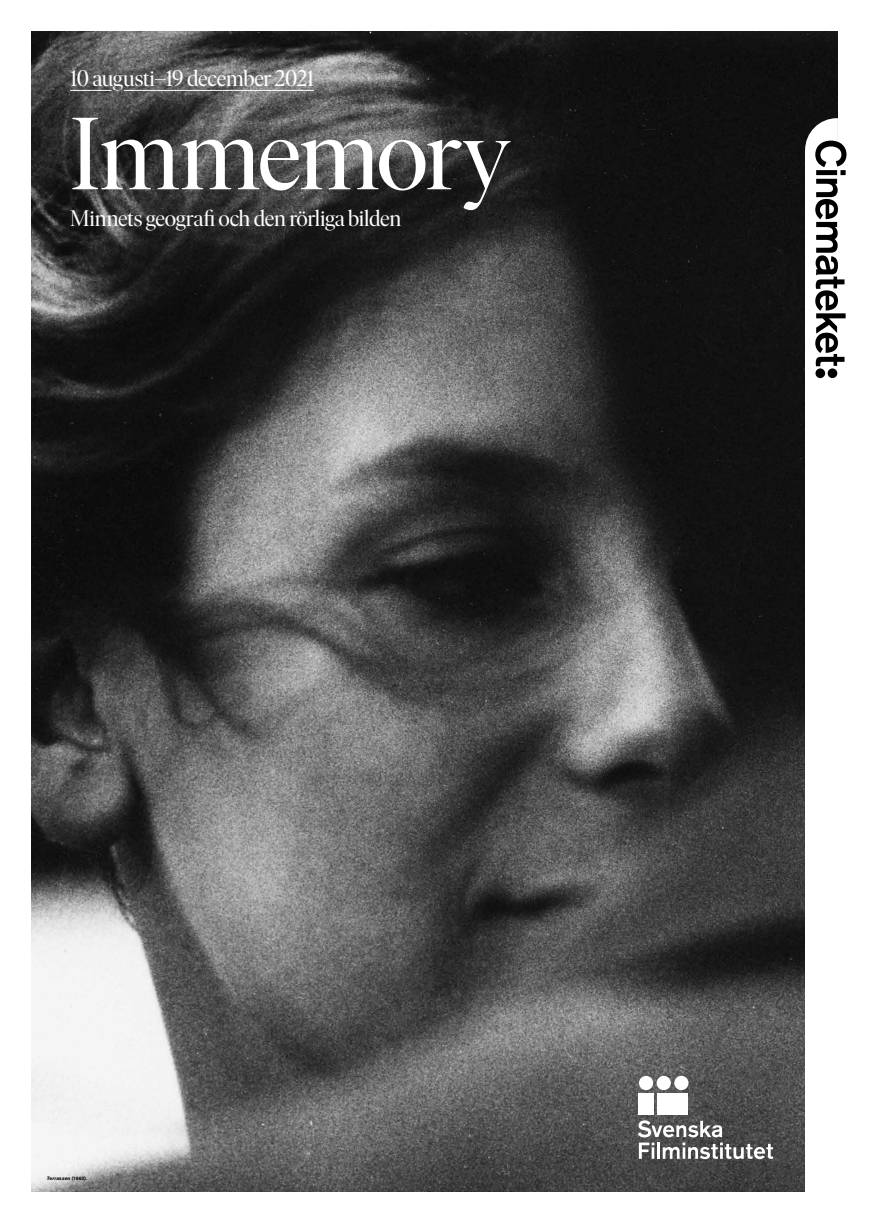
<style>
.page{position:relative;width:869px;height:1223px;background:#fff}
.page>*{position:absolute;margin:0;border:0;box-sizing:border-box;transform-origin:0 0}
.t1{font:102.12px "Ivar Display";letter-spacing:-.025em;color:#fff}
.t2{font:22.5px "Ivar Display";letter-spacing:-.02em;color:#fff}
.t3{font:italic 700 4.81px "Akzidenz Grotesk Pro";letter-spacing:.01em;color:#000}
.s1{font-family:"Akzidenz Grotesk BQ";font-style:normal}
</style>
<div class="page">
<img style="left:32px;top:32px;width:804px;height:1159px">
<div style="left:804px;top:150px;width:32px;height:1072px;background:#fff"></div>
<svg style="left:637px;top:1120px;width:135px;height:39px"></svg>
<div style="left:638px;top:1092px;width:15px;height:22px;background:#fff"></div>
<div style="left:657px;top:1092px;width:30px;height:22px;background:#fff"></div>
<div style="left:638px;top:1075px;width:15px;height:15px;background:#fff;border-radius:50%"></div>
<div style="left:656px;top:1075px;width:14px;height:15px;background:#fff;border-radius:50%"></div>
<div style="left:674px;top:1075px;width:14px;height:15px;background:#fff;border-radius:50%"></div>
<svg style="left:804px;top:118px;width:43px;height:248px"></svg>
<div style="left:815px;top:368px;width:9px;height:10px;background:#000;border-radius:50%"></div>
<div style="left:827px;top:368px;width:9px;height:10px;background:#000;border-radius:50%"></div>
<hr style="left:70px;top:90px;width:41px;height:1px;background:#fff">
<hr style="left:124px;top:90px;width:190px;height:1px;background:#fff">
<p class="t2" style="left:70px;top:66px;width:245px">10 augusti–19 december 2021</p>
<h1 class="t1" style="left:70px;top:99px;width:441px">Immemory</h1>
<p class="t2" style="left:70px;top:206px;width:332px">Minnets geografi och den rörliga bilden</p>
<p class="t3" style="left:47px;top:1175px;width:42px">Terrassen <span class="s1">(1963).</span></p>
</div>
